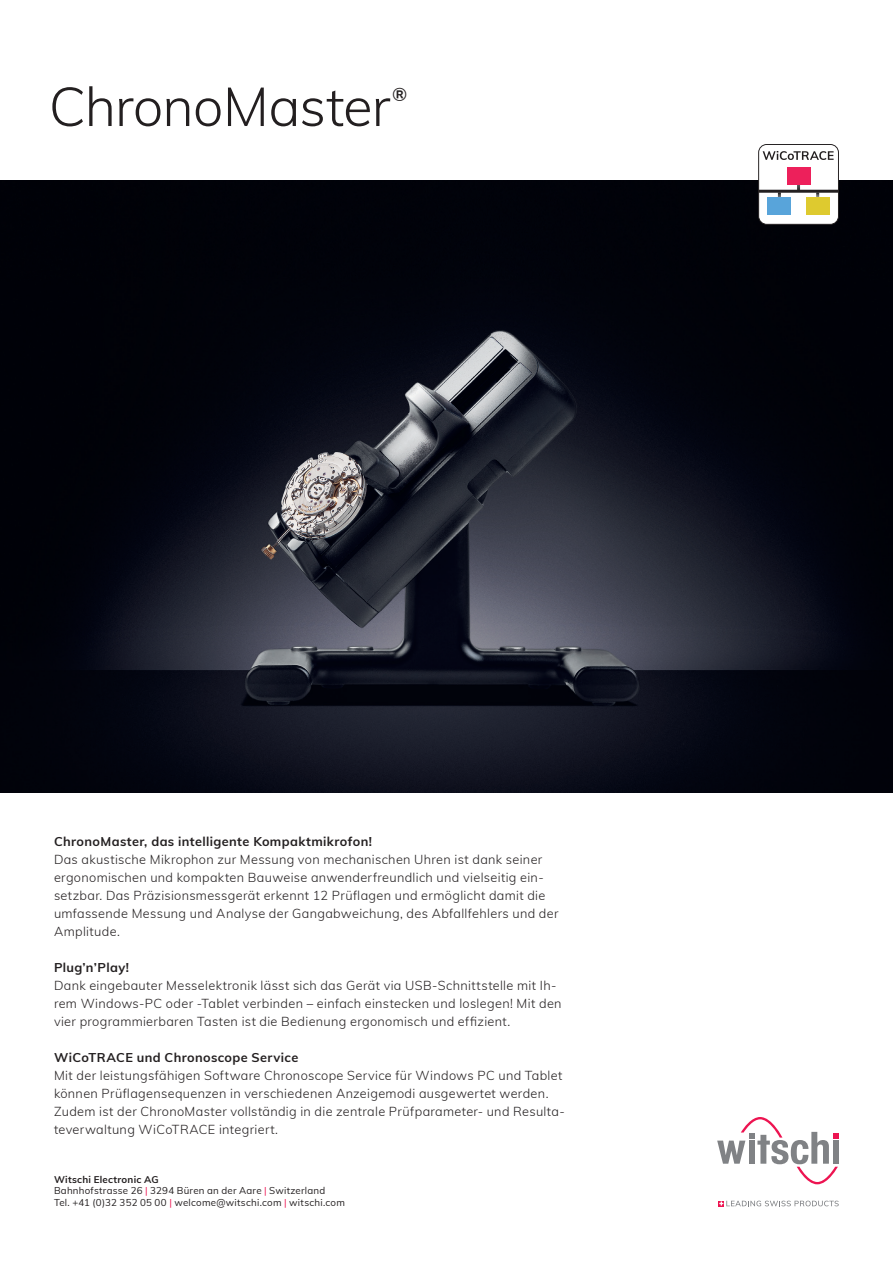
<style>
.page{position:relative;width:893px;height:1263px;background:#fff}
.page>*{position:absolute;margin:0;border:0;box-sizing:border-box;transform-origin:0 0}
.t1{font:300 54px "Muli";letter-spacing:-.015em;color:#231f20}
.t2{font:600 18.3px "Muli";color:#231f20}
.t3{font:300 12.75px/18px "Muli";letter-spacing:.025em;color:#231f20}
.t4{font:700 12.75px "Muli";letter-spacing:.03em;color:#231f20}
.t5{font:9.75px "Muli";letter-spacing:.025em;color:#231f20}
.t6{font:700 9.75px "Muli";letter-spacing:.025em;color:#231f20}
.s1{color:#ed1451}
</style>
<div class="page">
<img style="left:0;top:180px;width:893px;height:612px">
<svg style="left:758px;top:144px;width:81px;height:81px"></svg>
<svg style="left:719px;top:1201px;width:120px;height:5px"></svg>
<svg style="left:717px;top:1117px;width:122px;height:67px"></svg>
<p class="t1" style="left:49px;top:67px;width:343px">ChronoMaster</p>
<p class="t2" style="left:392px;top:81px;width:17px">®</p>
<p class="t4" style="left:54px;top:832px;width:320px">ChronoMaster, das intelligente Kompaktmikrofon!</p>
<p class="t3" style="left:54px;top:850px;width:506px">Das akustische Mikrophon zur Messung von mechanischen Uhren ist dank seiner ergonomischen und kompakten Bauweise anwenderfreundlich und vielseitig ein&shy;setzbar. Das Präzisionsmessgerät erkennt 12 Prüflagen und ermöglicht damit die umfassende Messung und Analyse der Gangabweichung, des Abfallfehlers und der Amplitude.</p>
<p class="t4" style="left:54px;top:958px;width:77px">Plug’n’Play!</p>
<p class="t3" style="left:54px;top:976px;width:509px">Dank eingebauter Messelektronik lässt sich das Gerät via USB-Schnittstelle mit Ih&shy;rem Windows-PC oder -Tablet verbinden – einfach einstecken und loslegen! Mit den vier programmierbaren Tasten ist die Bedienung ergonomisch und effizient.</p>
<p class="t4" style="left:54px;top:1048px;width:246px">WiCoTRACE und Chronoscope Service</p>
<p class="t3" style="left:54px;top:1066px;width:512px">Mit der leistungsfähigen Software Chronoscope Service für Windows PC und Tablet können Prüflagensequenzen in verschiedenen Anzeigemodi ausgewertet werden.<br>Zudem ist der ChronoMaster vollständig in die zentrale Prüfparameter- und Resulta&shy;teverwaltung WiCoTRACE integriert.</p>
<p class="t6" style="left:54px;top:1172px;width:106px">Witschi Electronic AG</p>
<p class="t5" style="left:54px;top:1184px;width:273px">Bahnhofstrasse 26 <span class="s1">|</span> 3294 Büren an der Aare <span class="s1">|</span> Switzerland</p>
<p class="t5" style="left:54px;top:1195px;width:292px">Tel. +41 (0)32 352 05 00 <span class="s1">|</span> welcome@witschi.com <span class="s1">|</span> witschi.com</p>
</div>
